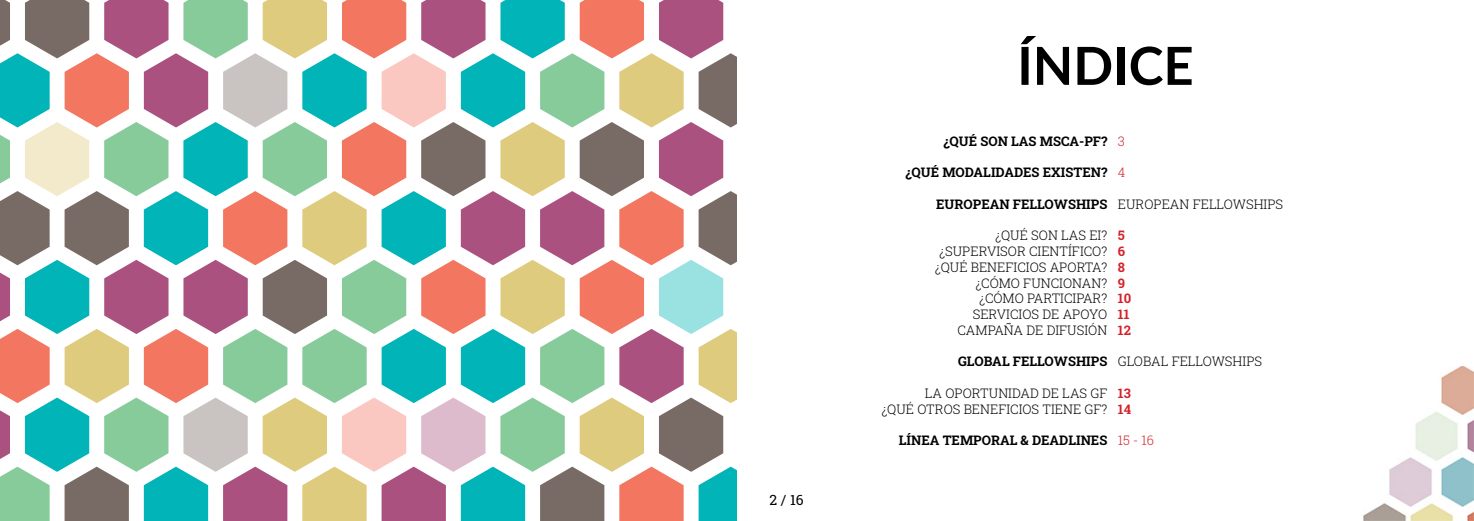
<style>
.page{position:relative;width:1474px;height:521px;background:#fff}
.page>*{position:absolute;margin:0;border:0;box-sizing:border-box;transform-origin:0 0}
.t1{font:700 52.5px "Lato";color:#000}
.t2{font:14px "Roboto Slab";color:#000}
.t3{font:300 13.12px/15.8px "Roboto Slab";color:#000;text-align:right}
.t4{font:700 13.12px "Roboto Slab";color:#000}
.t5{font:700 13.12px/15.8px "Roboto Slab";color:#d2232a}
.t6{font:300 13.12px "Roboto Slab";color:#d2232a}
</style>
<div class="page">
<img style="left:1363px;top:366px;width:110px;height:155px">
<svg style="left:0;top:0;width:737px;height:521px"></svg>
<p class="t2" style="left:769px;top:491px;width:35px">2 / 16</p>
<h1 class="t1" style="left:1017px;top:27px;width:178px">ÍNDICE</h1>
<p class="t4" style="left:943px;top:132px;width:165px">¿QUÉ SON LAS MSCA-PF?</p>
<p class="t4" style="left:905px;top:164px;width:203px">¿QUÉ MODALIDADES EXISTEN?</p>
<p class="t4" style="left:936px;top:195px;width:173px">EUROPEAN FELLOWSHIPS</p>
<p class="t3" style="left:935px;top:227px;width:174px">¿QUÉ SON LAS EI? ¿SUPERVISOR CIENTÍFICO? ¿QUÉ BENEFICIOS APORTA? ¿CÓMO FUNCIONAN? ¿CÓMO PARTICIPAR?<br>SERVICIOS DE APOYO<br>CAMPAÑA DE DIFUSIÓN</p>
<p class="t4" style="left:958px;top:353px;width:151px">GLOBAL FELLOWSHIPS</p>
<p class="t3" style="left:881px;top:385px;width:227px">LA OPORTUNIDAD DE LAS GF<br>¿QUÉ OTROS BENEFICIOS TIENE GF?</p>
<p class="t4" style="left:898px;top:431px;width:210px">LÍNEA TEMPORAL &amp; DEADLINES</p>
<p class="t6" style="left:1117px;top:132px;width:9px">3</p>
<p class="t6" style="left:1117px;top:164px;width:9px">4</p>
<p class="t3" style="left:1117px;top:196px;width:167px">EUROPEAN FELLOWSHIPS</p>
<p class="t5" style="left:1117px;top:227px;width:15px">5<br>6<br>8<br>9<br>10<br>11<br>12</p>
<p class="t3" style="left:1117px;top:353px;width:146px">GLOBAL FELLOWSHIPS</p>
<p class="t5" style="left:1117px;top:385px;width:15px">13<br>14</p>
<p class="t6" style="left:1117px;top:431px;width:38px">15 - 16</p>
</div>
